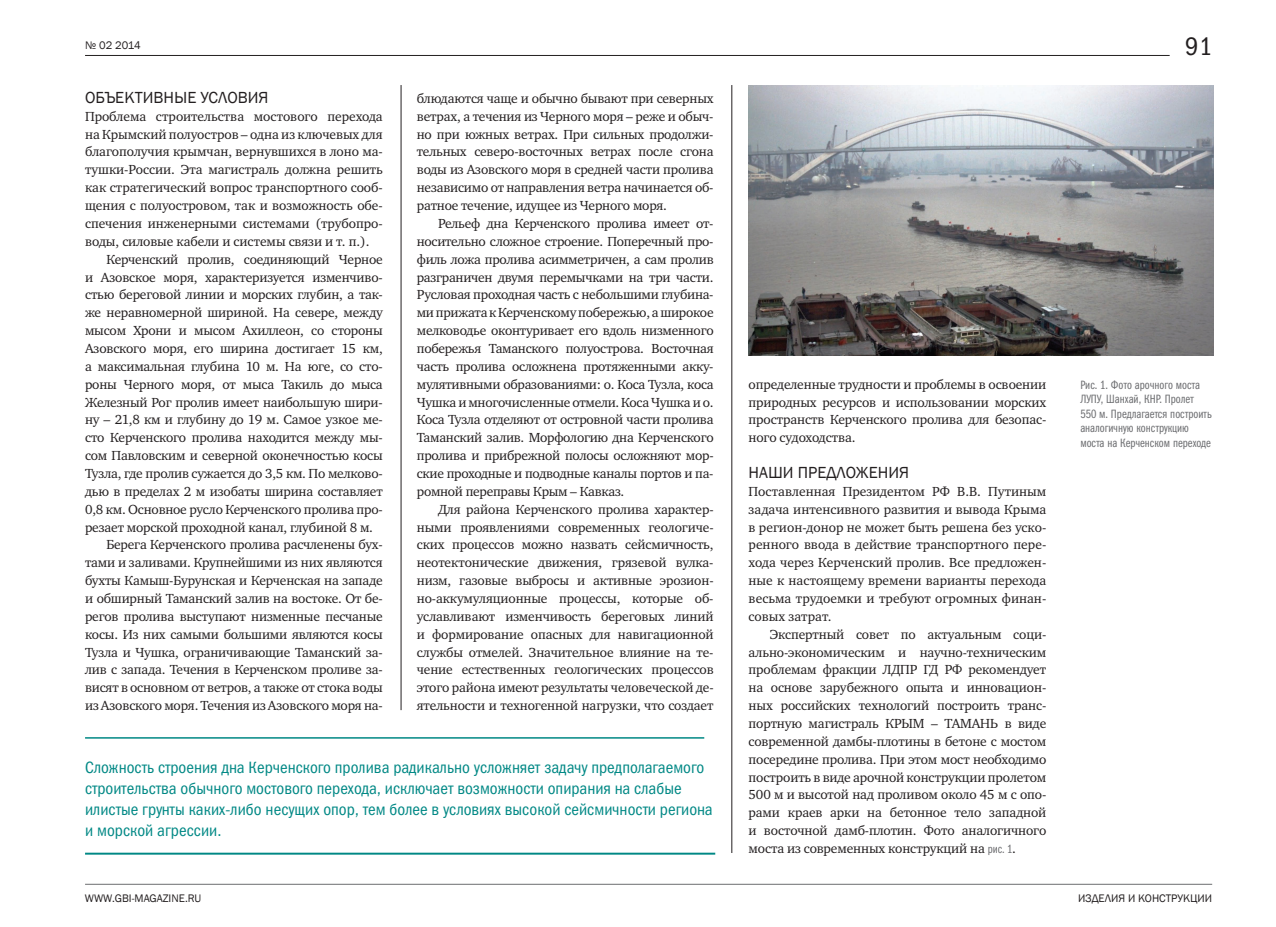
<style>
.page{position:relative;width:1276px;height:927px;background:#fff}
.page>*{position:absolute;margin:0;border:0;box-sizing:border-box;transform-origin:0 0}
.t1{font:25.5px "Franklin Gothic Book Cond C";color:#231f20}
.t2{font:16.5px/21px "Franklin Gothic Book Cond C";color:#008885}
.t3{font:16.5px "Franklin Gothic";color:#231f20}
.t4{font:13.5px/17.9px "Charter C";letter-spacing:-.015em;color:#231f20;text-align:justify}
.t5{font:12.15px/14.5px "Franklin Gothic Book Cmp C";color:#6c6d70}
.t6{font:11.25px "Franklin Gothic";color:#231f20}
.s1{font-style:italic}
.s2{font-family:"Franklin Gothic Book Cmp C";font-size:12px;color:#6c6d70}
</style>
<div class="page">
<hr style="left:85px;top:55px;width:1084px;height:1px;background:#231f20">
<hr style="left:85px;top:884px;width:1127px;height:1px;background:#6c6d70">
<hr style="left:85px;top:737px;width:619px;height:2px;background:#008885">
<hr style="left:85px;top:853px;width:630px;height:2px;background:#008885">
<img style="left:748px;top:85px;width:465px;height:270px">
<hr style="left:731px;top:85px;width:1px;height:768px;background:#231f20">
<hr style="left:401px;top:85px;width:1px;height:625px;background:#231f20">
<p class="t6" style="left:85px;top:38px;width:57px">№ 02 2014</p>
<h1 class="t1" style="left:1185px;top:33px;width:28px">91</h1>
<p class="t3" style="left:85px;top:87px;width:42px">ОБЪЕКТИВНЫЕ</p>
<p class="t3" style="left:200px;top:87px;width:19px">УСЛОВИЯ</p>
<p class="t4" style="left:85px;top:107px;width:299px">Проблема строительства мостового перехода</p>
<p class="t4" style="left:85px;top:125px;width:299px">на Крымский полуостров <span class="s1">–</span> одна из ключевых для</p>
<p class="t4" style="left:85px;top:143px;width:299px">благополучия крымчан, вернувшихся в лоно ма-</p>
<p class="t4" style="left:85px;top:161px;width:299px">тушки-России. Эта магистраль должна решить</p>
<p class="t4" style="left:85px;top:179px;width:299px">как стратегический вопрос транспортного сооб-</p>
<p class="t4" style="left:85px;top:197px;width:299px">щения с полуостровом, так и возможность обе-</p>
<p class="t4" style="left:85px;top:215px;width:299px">спечения инженерными системами (трубопро-</p>
<p class="t4" style="left:85px;top:232px;width:286px">воды, силовые кабели и системы связи и т. п.).</p>
<p class="t4" style="left:106px;top:250px;width:278px">Керченский пролив, соединяющий Черное</p>
<p class="t4" style="left:85px;top:268px;width:299px">и Азовское моря, характеризуется изменчиво-</p>
<p class="t4" style="left:85px;top:286px;width:299px">стью береговой линии и морских глубин, а так-</p>
<p class="t4" style="left:85px;top:304px;width:299px">же неравномерной шириной. На севере, между</p>
<p class="t4" style="left:85px;top:322px;width:299px">мысом Хрони и мысом Ахиллеон, со стороны</p>
<p class="t4" style="left:85px;top:340px;width:299px">Азовского моря, его ширина достигает 15 км,</p>
<p class="t4" style="left:85px;top:357px;width:299px">а максимальная глубина 10 м. На юге, со сто-</p>
<p class="t4" style="left:85px;top:375px;width:299px">роны Черного моря, от мыса Такиль до мыса</p>
<p class="t4" style="left:85px;top:393px;width:299px">Железный Рог пролив имеет наибольшую шири-</p>
<p class="t4" style="left:85px;top:411px;width:299px">ну <span class="s1">–</span> 21,8 км и глубину до 19 м. Самое узкое ме-</p>
<p class="t4" style="left:85px;top:429px;width:299px">сто Керченского пролива находится между мы-</p>
<p class="t4" style="left:85px;top:447px;width:299px">сом Павловским и северной оконечностью косы</p>
<p class="t4" style="left:85px;top:465px;width:299px">Тузла, где пролив сужается до 3,5 км. По мелково-</p>
<p class="t4" style="left:85px;top:482px;width:299px">дью в пределах 2 м изобаты ширина составляет</p>
<p class="t4" style="left:85px;top:500px;width:299px">0,8 км. Основное русло Керченского пролива про-</p>
<p class="t4" style="left:85px;top:518px;width:289px">резает морской проходной канал, глубиной 8 м.</p>
<p class="t4" style="left:106px;top:536px;width:278px">Берега Керченского пролива расчленены бух-</p>
<p class="t4" style="left:85px;top:554px;width:299px">тами и заливами. Крупнейшими из них являются</p>
<p class="t4" style="left:85px;top:572px;width:299px">бухты Камыш-Бурунская и Керченская на западе</p>
<p class="t4" style="left:85px;top:590px;width:299px">и обширный Таманский залив на востоке. От бе-</p>
<p class="t4" style="left:85px;top:607px;width:299px">регов пролива выступают низменные песчаные</p>
<p class="t4" style="left:85px;top:625px;width:299px">косы. Из них самыми большими являются косы</p>
<p class="t4" style="left:85px;top:643px;width:299px">Тузла и Чушка, ограничивающие Таманский за-</p>
<p class="t4" style="left:85px;top:661px;width:299px">лив с запада. Течения в Керченском проливе за-</p>
<p class="t4" style="left:85px;top:679px;width:299px">висят в основном от ветров, а также от стока воды</p>
<p class="t4" style="left:85px;top:697px;width:299px">из Азовского моря. Течения из Азовского моря на-</p>
<p class="t4" style="left:417px;top:90px;width:298px">блюдаются чаще и обычно бывают при северных ветрах, а течения из Черного моря – реже и обыч&shy;но при южных ветрах. При сильных продолжи&shy;тельных северо-восточных ветрах после сгона воды из Азовского моря в средней части пролива независимо от направления ветра начинается об&shy;ратное течение, идущее из Черного моря.</p>
<p class="t4" style="left:417px;top:215px;width:298px;text-indent:21px">Рельеф дна Керченского пролива имеет от&shy;носительно сложное строение. Поперечный про&shy;филь ложа пролива асимметричен, а сам пролив разграничен двумя перемычками на три части.<br>Русловая проходная часть с небольшими глубина&shy;ми прижата кКерченскому побережью, аширокое мелководье оконтуривает его вдоль низменного побережья Таманского полуострова. Восточная часть пролива осложнена протяженными акку&shy;мулятивными образованиями: о. Коса Тузла, коса Чушка и многочисленные отмели. Коса Чушка и о.<br>Коса Тузла отделяют от островной части пролива Таманский залив. Морфологию дна Керченского пролива и прибрежной полосы осложняют мор&shy;ские проходные и подводные каналы портов и па&shy;ромной переправы Крым – Кавказ.</p>
<p class="t4" style="left:417px;top:500px;width:298px;text-indent:21px">Для района Керченского пролива характер&shy;ными проявлениями современных геологиче&shy;ских процессов можно назвать сейсмичность, неотектонические движения, грязевой вулка&shy;низм, газовые выбросы и активные эрозион&shy;но-аккумуляционные процессы, которые об&shy;уславливают изменчивость береговых линий и формирование опасных для навигационной службы отмелей. Значительное влияние на те&shy;чение естественных геологических процессов этого района имеют результаты человеческой де&shy;ятельности и техногенной нагрузки, что создает</p>
<p class="t2" style="left:85px;top:756px;width:629px">Сложность строения дна Керченского пролива радикально усложняет задачу предполагаемого строительства обычного мостового перехода, исключает возможности опирания на слабые илистые грунты каких-либо несущих опор, тем более в условиях высокой сейсмичности региона и морской агрессии.</p>
<p class="t4" style="left:748px;top:375px;width:299px">определенные трудности и проблемы в освоении природных ресурсов и использовании морских пространств Керченского пролива для безопас&shy;ного судоходства.</p>
<p class="t3" style="left:748px;top:462px;width:23px">НАШИ</p>
<p class="t3" style="left:798px;top:462px;width:11px">ПРЕДЛОЖЕНИЯ</p>
<p class="t4" style="left:748px;top:482px;width:299px">Поставленная Президентом РФ В.В. Путиным задача интенсивного развития и вывода Крыма в регион-донор не может быть решена без уско&shy;ренного ввода в действие транспортного пере&shy;хода через Керченский пролив. Все предложен&shy;ные к настоящему времени варианты перехода весьма трудоемки и требуют огромных финан&shy;совых затрат.</p>
<p class="t4" style="left:748px;top:625px;width:299px;text-indent:21px">Экспертный совет по актуальным соци&shy;ально-экономическим и научно-техническим проблемам фракции ЛДПР ГД РФ рекомендует на основе зарубежного опыта и инновацион&shy;ных российских технологий построить транс&shy;портную магистраль КРЫМ – ТАМАНЬ в виде современной дамбы-плотины в бетоне с мостом посередине пролива. При этом мост необходимо построить в виде арочной конструкции пролетом 500 м и высотой над проливом около 45 м с опо&shy;рами краев арки на бетонное тело западной и восточной дамб-плотин. Фото аналогичного моста из современных конструкций на <span class="s2">рис. 1</span>.</p>
<p class="t5" style="left:1080px;top:377px;width:133px">Рис. 1. Фото арочного моста<br>ЛУПУ, Шанхай, КНР. Пролет<br>550 м. Предлагается построить аналогичную конструкцию моста на Керченском переходе</p>
<p class="t6" style="left:85px;top:891px;width:118px">WWW.GBI-MAGAZINE.RU</p>
<p class="t6" style="left:1078px;top:891px;width:136px">ИЗДЕЛИЯ И КОНСТРУКЦИИ</p>
</div>
